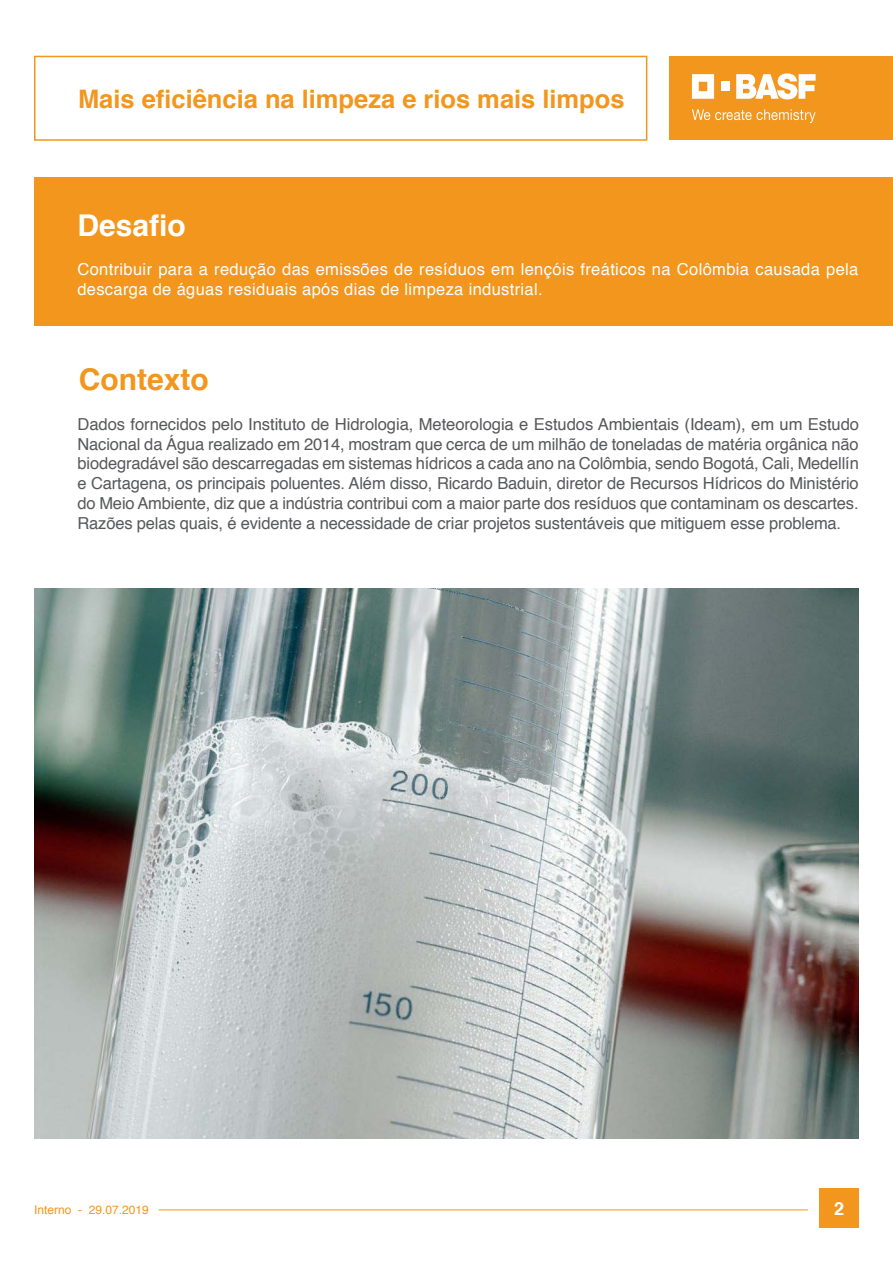
<style>
.page{position:relative;width:893px;height:1263px;background:#fff}
.page>*{position:absolute;margin:0;border:0;box-sizing:border-box;transform-origin:0 0}
.Subititulos_pagina{font:700 30px "Helvetica";color:#f3961e}
.Subititulos_pagina-2{font:700 30px "Helvetica";color:#fff}
.t1{font:700 25.5px "Helvetica";color:#f3961e}
.t2{font:700 18px "Helvetica";color:#fff}
.Corpo_de_texto_base{font:16.5px/19.8px "Helvetica";letter-spacing:-.01em;color:#57585a;text-align:justify}
.Corpo_de_texto_base-2{font:16.5px/19.8px "Helvetica";letter-spacing:.02em;color:#fff}
.t3{font:12px "Helvetica";color:#f3961e}
</style>
<div class="page">
<div style="left:669px;top:56px;width:224px;height:84px;background:#f3961e"></div>
<svg style="left:692px;top:74px;width:22px;height:25px"></svg>
<div style="left:721px;top:82px;width:8px;height:9px;background:#fff"></div>
<svg style="left:736px;top:73px;width:80px;height:26px"></svg>
<svg style="left:692px;top:109px;width:124px;height:14px"></svg>
<div style="left:34px;top:177px;width:859px;height:148px;background:#f3961e"></div>
<div style="left:34px;top:56px;width:613px;height:85px;border:2px solid #f3961e"></div>
<hr style="left:159px;top:1209px;width:649px;height:1px;background:#f3961e">
<div style="left:819px;top:1188px;width:40px;height:40px;background:#f3961e"></div>
<img style="left:34px;top:589px;width:825px;height:550px">
<h2 class="t1" style="left:78px;top:78px;width:548px">Mais eficiência na limpeza e rios mais limpos</h2>
<p class="Subititulos_pagina-2" style="left:77px;top:201px;width:110px">Desafio</p>
<p class="Corpo_de_texto_base-2" style="left:77px;top:260px;width:783px">Contribuir para a redução das emissões de resíduos em lençóis freáticos na Colômbia causada pela descarga de águas residuais após dias de limpeza industrial.</p>
<p class="Subititulos_pagina" style="left:79px;top:355px;width:131px">Contexto</p>
<p class="Corpo_de_texto_base" style="left:78px;top:415px;width:783px">Dados fornecidos pelo Instituto de Hidrologia, Meteorologia e Estudos Ambientais (Ideam), em um Estudo Nacional da Água realizado em 2014, mostram que cerca de um milhão de toneladas de matéria orgânica não biodegradável são descarregadas em sistemas hídricos a cada ano na Colômbia, sendo Bogotá, Cali, Medellín e Cartagena, os principais poluentes. Além disso, Ricardo Baduin, diretor de Recursos Hídricos do Ministério do Meio Ambiente, diz que a indústria contribui com a maior parte dos resíduos que contaminam os descartes.<br>Razões pelas quais, é evidente a necessidade de criar projetos sustentáveis que mitiguem esse problema.</p>
<p class="t3" style="left:34px;top:1200px;width:116px">Interno - 29.07.2019</p>
<p class="t2" style="left:834px;top:1194px;width:12px">2</p>
</div>
